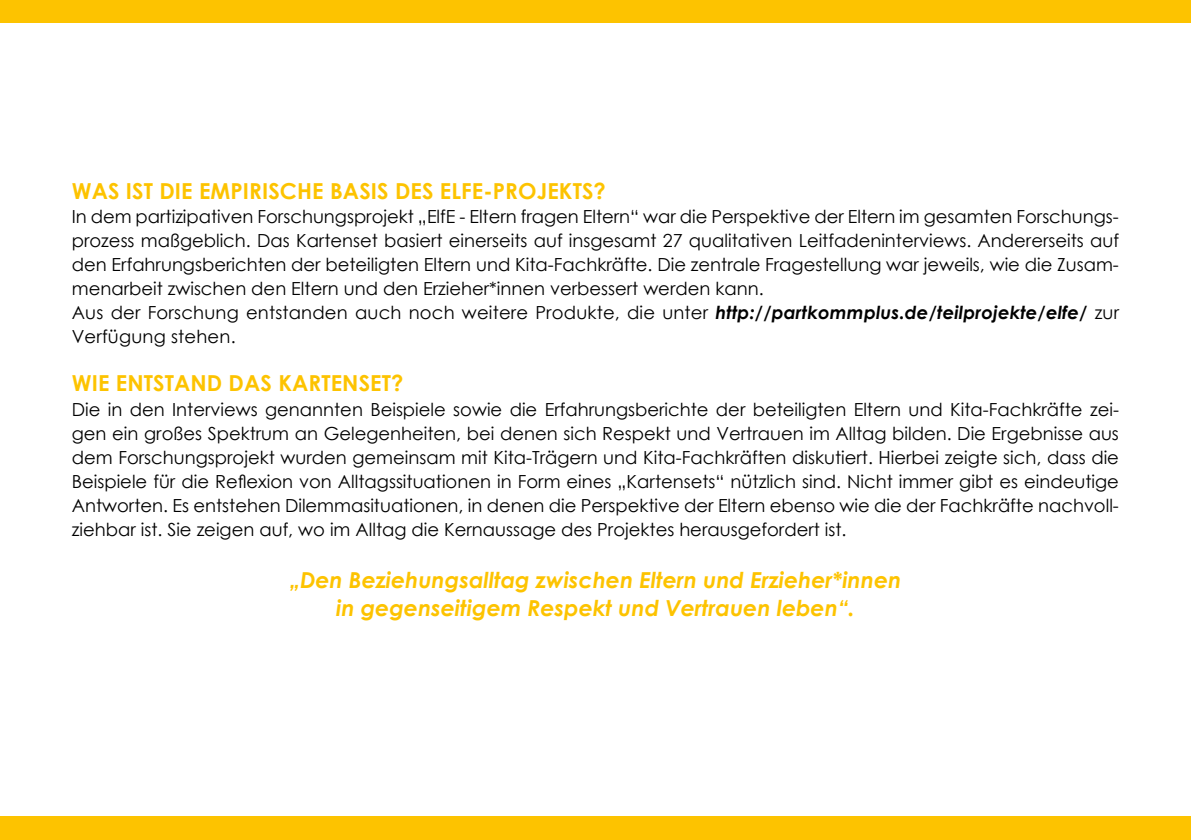
<style>
.page{position:relative;width:1191px;height:840px;background:#fff}
.page>*{position:absolute;margin:0;border:0;box-sizing:border-box;transform-origin:0 0}
.t1{font:italic 700 22px/28px "Century Gothic";color:#fdc300;text-align:center}
.t2{font:700 22px "Century Gothic";letter-spacing:.005em;color:#fdc300}
.t3{font:18px/24px "Century Gothic";color:#000}
.s1{font-weight:700;font-style:italic}
</style>
<div class="page">
<div style="left:0;top:816px;width:1191px;height:23px;background:#fdc300"></div>
<div style="left:0;top:0;width:1191px;height:23px;background:#fdc300"></div>
<p class="t2" style="left:72px;top:174px;width:535px">WAS IST DIE EMPIRISCHE BASIS DES ELFE-PROJEKTS?</p>
<p class="t3" style="left:72px;top:204px;width:1048px">In dem partizipativen Forschungsprojekt „ElfE - Eltern fragen Eltern“ war die Perspektive der Eltern im gesamten Forschungs&shy;prozess maßgeblich. Das Kartenset basiert einerseits auf insgesamt 27 qualitativen Leitfadeninterviews. Andererseits auf den Erfahrungsberichten der beteiligten Eltern und Kita-Fachkräfte. Die zentrale Fragestellung war jeweils, wie die Zusam&shy;menarbeit zwischen den Eltern und den Erzieher*innen verbessert werden kann.<br>Aus der Forschung entstanden auch noch weitere Produkte, die unter <span class="s1">http://partkommplus.de/teilprojekte/elfe/</span> zur Verfügung stehen.</p>
<p class="t2" style="left:72px;top:366px;width:333px">WIE ENTSTAND DAS KARTENSET?</p>
<p class="t3" style="left:72px;top:396px;width:1048px;text-align:justify">Die in den Interviews genannten Beispiele sowie die Erfahrungsberichte der beteiligten Eltern und Kita-Fachkräfte zei&shy;gen ein großes Spektrum an Gelegenheiten, bei denen sich Respekt und Vertrauen im Alltag bilden. Die Ergebnisse aus dem Forschungsprojekt wurden gemeinsam mit Kita-Trägern und Kita-Fachkräften diskutiert. Hierbei zeigte sich, dass die Beispiele für die Reflexion von Alltagssituationen in Form eines „Kartensets“ nützlich sind. Nicht immer gibt es eindeutige Antworten. Es entstehen Dilemmasituationen, in denen die Perspektive der Eltern ebenso wie die der Fachkräfte nachvoll&shy;ziehbar ist. Sie zeigen auf, wo im Alltag die Kernaussage des Projektes herausgefordert ist.</p>
<p class="t1" style="left:289px;top:564px;width:613px">„Den Beziehungsalltag zwischen Eltern und Erzieher*innen in gegenseitigem Respekt und Vertrauen leben“.</p>
</div>
